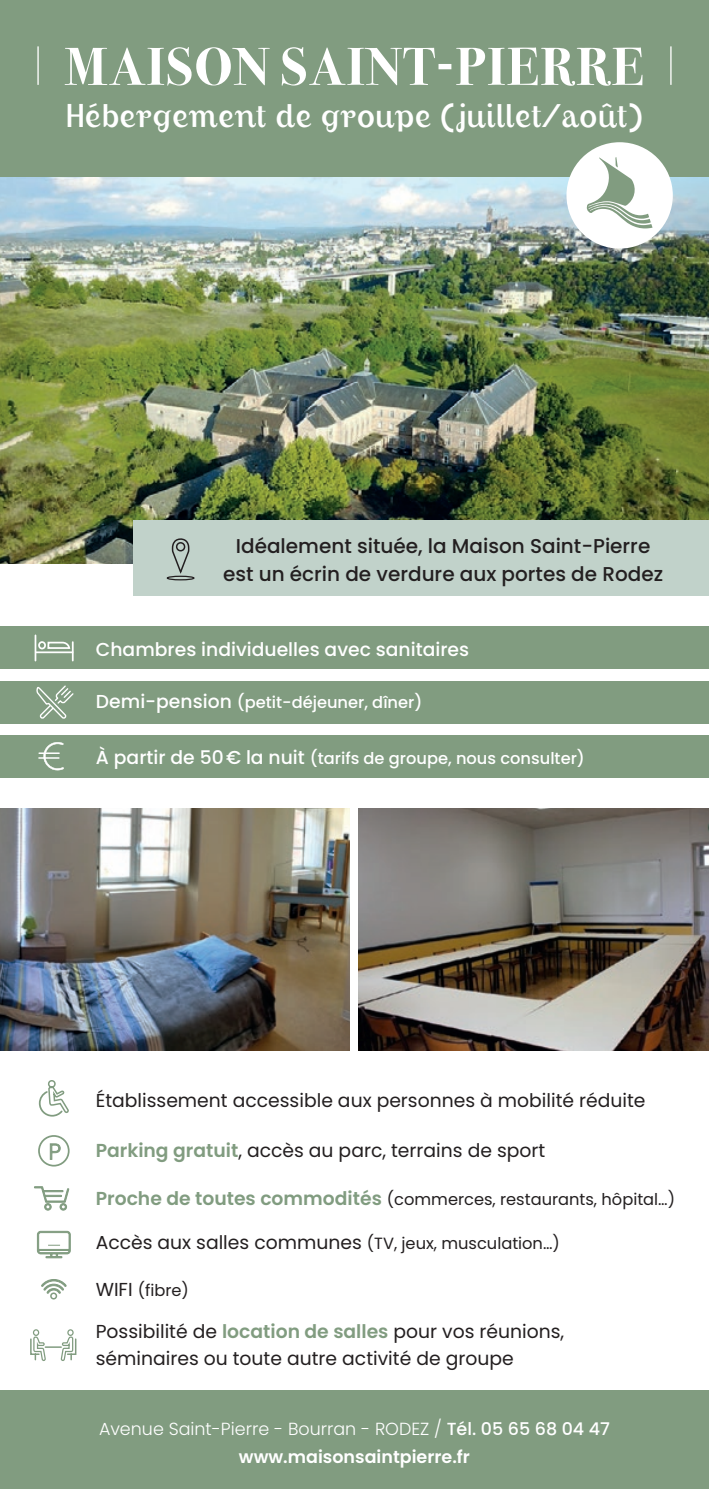
<style>
.page{position:relative;width:709px;height:1489px;background:#fff}
.page>*{position:absolute;margin:0;border:0;box-sizing:border-box;transform-origin:0 0}
.t1{font:700 53.5px "Bodoni Svty Two ITCTT";letter-spacing:.03em;color:#fff}
.t2{font:300 28.75px "August";color:#fff}
.t3{font:500 20px/27.5px "Poppins";color:#231f20;text-align:center}
.t4{font:18.75px/27.5px "Poppins";color:#231f20}
.t5{font:500 18.75px "Poppins";color:#fff}
.t6{font:300 17.5px/27.5px "Poppins";color:#fff;text-align:center}
.t7{font:500 16.25px "Poppins";color:#fff}
.t8{font:16.25px "Poppins";color:#231f20}
.s1{font-size:18.75px}
.s2{font-weight:600;color:#819c80}
.s3{font-weight:600;font-size:18.75px;color:#819c80}
.s4{font-size:16.25px}
.s5{font-weight:500}
.s6{font-weight:600}
</style>
<div class="page">
<div style="left:0;top:1390px;width:709px;height:98px;background:#819c80"></div>
<div style="left:0;top:0;width:709px;height:177px;background:#819c80"></div>
<img style="left:0;top:177px;width:709px;height:386px">
<div style="left:133px;top:520px;width:576px;height:76px;background:#c1d2ca"></div>
<div style="left:45px;top:1203px;width:6px;height:7px;background:#819c80;border-radius:50%"></div>
<div style="left:44px;top:1203px;width:7px;height:7px;border:1px solid #819c80;border-radius:50%"></div>
<div style="left:60px;top:1203px;width:7px;height:7px;border:1px solid #819c80;border-radius:50%"></div>
<svg style="left:34px;top:1186px;width:35px;height:23px"></svg>
<div style="left:50px;top:1292px;width:7px;height:7px;border:2px solid #819c80;border-radius:50%"></div>
<svg style="left:41px;top:1279px;width:26px;height:14px"></svg>
<svg style="left:38px;top:1050px;width:32px;height:67px"></svg>
<svg style="left:37px;top:1230px;width:34px;height:28px"></svg>
<svg style="left:50px;top:1143px;width:11px;height:16px"></svg>
<div style="left:38px;top:1134px;width:32px;height:32px;border:2px solid #819c80;border-radius:50%"></div>
<hr style="left:37px;top:46px;width:2px;height:39px;background:#fff">
<hr style="left:670px;top:46px;width:1px;height:39px;background:#fff">
<div style="left:438px;top:64px;width:13px;height:5px;background:#fff"></div>
<div style="left:0;top:626px;width:709px;height:43px;background:#819c80"></div>
<div style="left:38px;top:641px;width:8px;height:8px;border:2px solid #fff;border-radius:50%"></div>
<svg style="left:35px;top:635px;width:1px;height:25px"></svg>
<hr style="left:35px;top:651px;width:38px;height:2px;background:#fff">
<svg style="left:47px;top:641px;width:27px;height:19px"></svg>
<div style="left:0;top:680px;width:709px;height:43px;background:#819c80"></div>
<svg style="left:36px;top:685px;width:38px;height:34px"></svg>
<svg style="left:30px;top:1329px;width:47px;height:32px"></svg>
<svg style="left:171px;top:538px;width:19px;height:36px"></svg>
<div style="left:167px;top:575px;width:27px;height:5px;border:1px solid #231f20;border-radius:50%"></div>
<div style="left:566px;top:142px;width:107px;height:106px;background:#fff;border-radius:50%"></div>
<svg style="left:586px;top:157px;width:66px;height:71px"></svg>
<img style="left:0;top:808px;width:709px;height:242px">
<div style="left:350px;top:802px;width:8px;height:255px;background:#fff"></div>
<div style="left:0;top:735px;width:709px;height:42px;background:#819c80"></div>
<svg style="left:38px;top:742px;width:26px;height:28px"></svg>
<h1 class="t1" style="left:65px;top:22px;width:580px">MAISON SAINT PIERRE</h1>
<h2 class="t2" style="left:66px;top:97px;width:579px">Hébergement de groupe (juillet/août)</h2>
<p class="t3" style="left:223px;top:532px;width:441px">Idéalement située, la Maison Saint-Pierre est un écrin de verdure aux portes de Rodez</p>
<p class="t5" style="left:96px;top:638px;width:375px">Chambres individuelles avec sanitaires</p>
<p class="t7" style="left:96px;top:693px;width:328px"><span class="s1">Demi-pension</span> (petit-déjeuner, dîner)</p>
<p class="t7" style="left:96px;top:749px;width:490px"><span class="s1">À partir de 50€ la nuit</span> (tarifs de groupe, nous consulter)</p>
<p class="t4" style="left:96px;top:1086px;width:551px">Établissement accessible aux personnes à mobilité réduite</p>
<p class="t4" style="left:96px;top:1136px;width:451px"><span class="s2">Parking gratuit</span>, accès au parc, terrains de sport</p>
<p class="t8" style="left:96px;top:1189px;width:581px"><span class="s3">Proche de toutes commodités</span> (commerces, restaurants, hôpital…)</p>
<p class="t4" style="left:96px;top:1228px;width:465px">Accès aux salles communes <span class="s4">(TV, jeux, musculation…)</span></p>
<p class="t8" style="left:96px;top:1280px;width:95px"><span class="s1">WIFI</span> (fibre)</p>
<p class="t4" style="left:96px;top:1317px;width:470px">Possibilité de <span class="s2">location de salles</span> pour vos réunions, séminaires ou toute autre activité de groupe</p>
<p class="t6" style="left:99px;top:1415px;width:512px">Avenue Saint-Pierre - Bourran - RODEZ / <span class="s5">Tél. 05 65 68 04 47 </span><span class="s6">www.maisonsaintpierre.fr</span></p>
</div>
